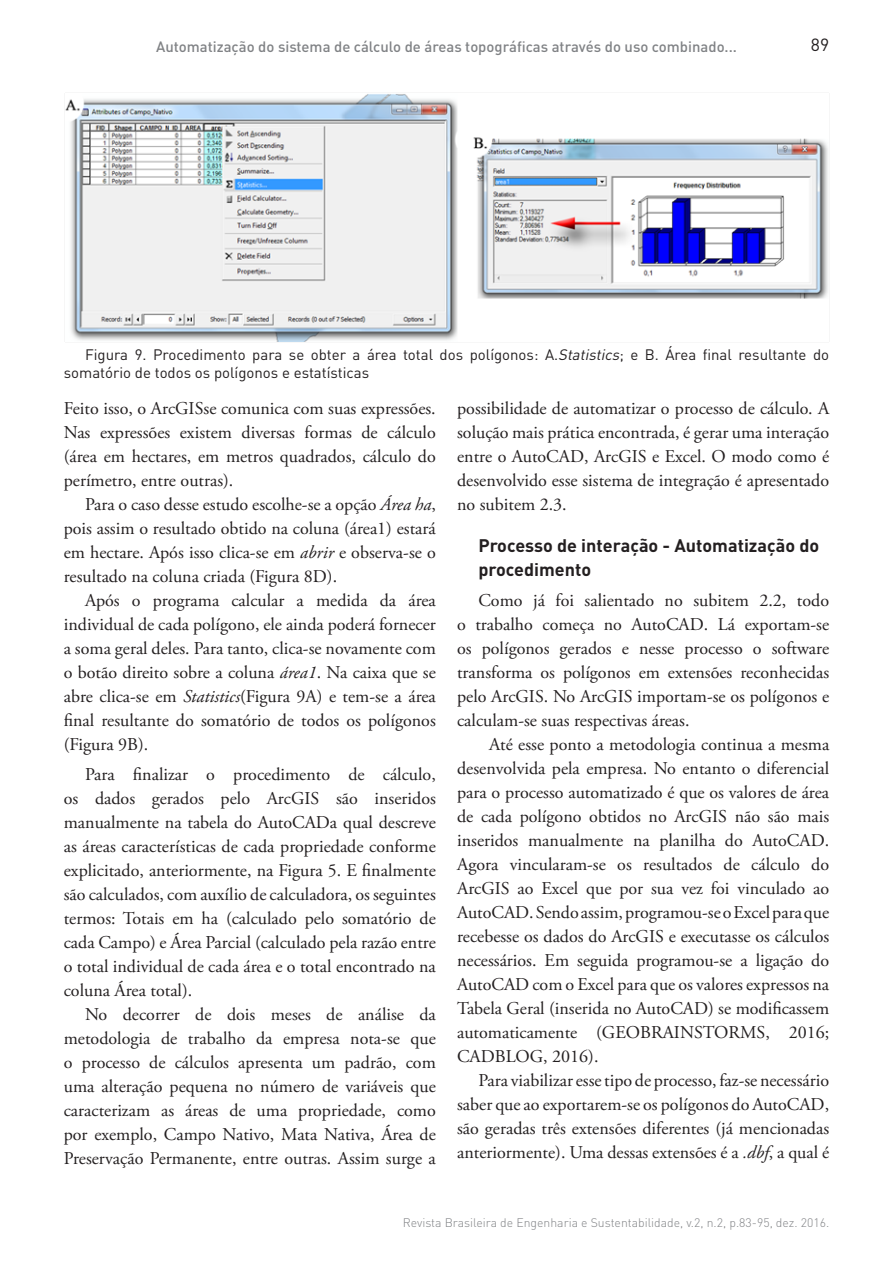
<style>
.page{position:relative;width:893px;height:1263px;background:#fff}
.page>*{position:absolute;margin:0;border:0;box-sizing:border-box;transform-origin:0 0}
.RBES_Corpo_de_texto{font:18px/24px "Adobe Garamond Pro";color:#231f20;text-align:justify}
.RBES_H2{font:700 18px/24px "DIN";color:#231f20}
.t1{font:17.55px "DIN";color:#231f20}
.RBES_Figura_H1{font:15px/18px "DIN";color:#231f20}
.t2{font:500 14.85px "DIN";color:#808285}
.t3{font:300 12.3px "DIN";color:#808285}
.s1{font-style:italic}
</style>
<div class="page">
<img style="left:65px;top:94px;width:763px;height:248px">
<p class="t2" style="left:156px;top:37px;width:582px">Automatização do sistema de cálculo de áreas topográficas através do uso combinado...</p>
<p class="t1" style="left:811px;top:34px;width:20px">89</p>
<p class="RBES_Figura_H1" style="left:64px;top:345px;width:767px;text-indent:21px">Figura 9. Procedimento para se obter a área total dos polígonos: A.<span class="s1">Statistics</span>; e B. Área final resultante do somatório de todos os polígonos e estatísticas</p>
<p class="RBES_Corpo_de_texto" style="left:64px;top:397px;width:374px">Feito isso, o ArcGISse comunica com suas expressões.<br>Nas expressões existem diversas formas de cálculo (área em hectares, em metros quadrados, cálculo do perímetro, entre outras).</p>
<p class="RBES_Corpo_de_texto" style="left:64px;top:493px;width:374px;text-indent:21px">Para o caso desse estudo escolhe-se a opção <span class="s1">Área ha</span>, pois assim o resultado obtido na coluna (área1) estará em hectare. Após isso clica-se em <span class="s1">abrir</span> e observa-se o resultado na coluna criada (Figura 8D).</p>
<p class="RBES_Corpo_de_texto" style="left:64px;top:589px;width:374px;text-indent:21px">Após o programa calcular a medida da área individual de cada polígono, ele ainda poderá fornecer a soma geral deles. Para tanto, clica-se novamente com o botão direito sobre a coluna <span class="s1">área1</span>. Na caixa que se abre clica-se em <span class="s1">Statistics</span>(Figura 9A) e tem-se a área final resultante do somatório de todos os polígonos (Figura 9B).</p>
<p class="RBES_Corpo_de_texto" style="left:64px;top:763px;width:374px;text-indent:21px">Para finalizar o procedimento de cálculo, os dados gerados pelo ArcGIS são inseridos manualmente na tabela do AutoCADa qual descreve as áreas características de cada propriedade conforme explicitado, anteriormente, na Figura 5. E finalmente são calculados, com auxílio de calculadora, os seguintes termos: Totais em ha (calculado pelo somatório de cada Campo) e Área Parcial (calculado pela razão entre o total individual de cada área e o total encontrado na coluna Área total).</p>
<p class="RBES_Corpo_de_texto" style="left:64px;top:1003px;width:374px;text-indent:21px">No decorrer de dois meses de análise da metodologia de trabalho da empresa nota-se que o processo de cálculos apresenta um padrão, com uma alteração pequena no número de variáveis que caracterizam as áreas de uma propriedade, como por exemplo, Campo Nativo, Mata Nativa, Área de Preservação Permanente, entre outras. Assim surge a</p>
<p class="RBES_Corpo_de_texto" style="left:457px;top:397px;width:374px">possibilidade de automatizar o processo de cálculo. A solução mais prática encontrada, é gerar uma interação entre o AutoCAD, ArcGIS e Excel. O modo como é desenvolvido esse sistema de integração é apresentado no subitem 2.3.</p>
<p class="RBES_H2" style="left:478px;top:533px;width:342px">Processo de interação - Automatização do procedimento</p>
<p class="RBES_Corpo_de_texto" style="left:457px;top:589px;width:374px;text-indent:21px">Como já foi salientado no subitem 2.2, todo o trabalho começa no AutoCAD. Lá exportam-se os polígonos gerados e nesse processo o software transforma os polígonos em extensões reconhecidas pelo ArcGIS. No ArcGIS importam-se os polígonos e calculam-se suas respectivas áreas.</p>
<p class="RBES_Corpo_de_texto" style="left:457px;top:733px;width:374px;text-indent:32px">Até esse ponto a metodologia continua a mesma desenvolvida pela empresa. No entanto o diferencial para o processo automatizado é que os valores de área de cada polígono obtidos no ArcGIS não são mais inseridos manualmente na planilha do AutoCAD.<br>Agora vincularam-se os resultados de cálculo do ArcGIS ao Excel que por sua vez foi vinculado ao AutoCAD. Sendo assim, programou-se o Excel para que recebesse os dados do ArcGIS e executasse os cálculos necessários. Em seguida programou-se a ligação do AutoCAD com o Excel para que os valores expressos na Tabela Geral (inserida no AutoCAD) se modificassem automaticamente (GEOBRAINSTORMS, 2016; CADBLOG, 2016).</p>
<p class="RBES_Corpo_de_texto" style="left:457px;top:1069px;width:374px;text-indent:21px">Para viabilizar esse tipo de processo, faz-se necessário saber que ao exportarem-se os polígonos do AutoCAD, são geradas três extensões diferentes (já mencionadas anteriormente). Uma dessas extensões é a <span class="s1">.dbf</span>, a qual é</p>
<p class="t3" style="left:403px;top:1215px;width:428px">Revista Brasileira de Engenharia e Sustentabilidade, v.2, n.2, p.83-95, dez. 2016.</p>
</div>
